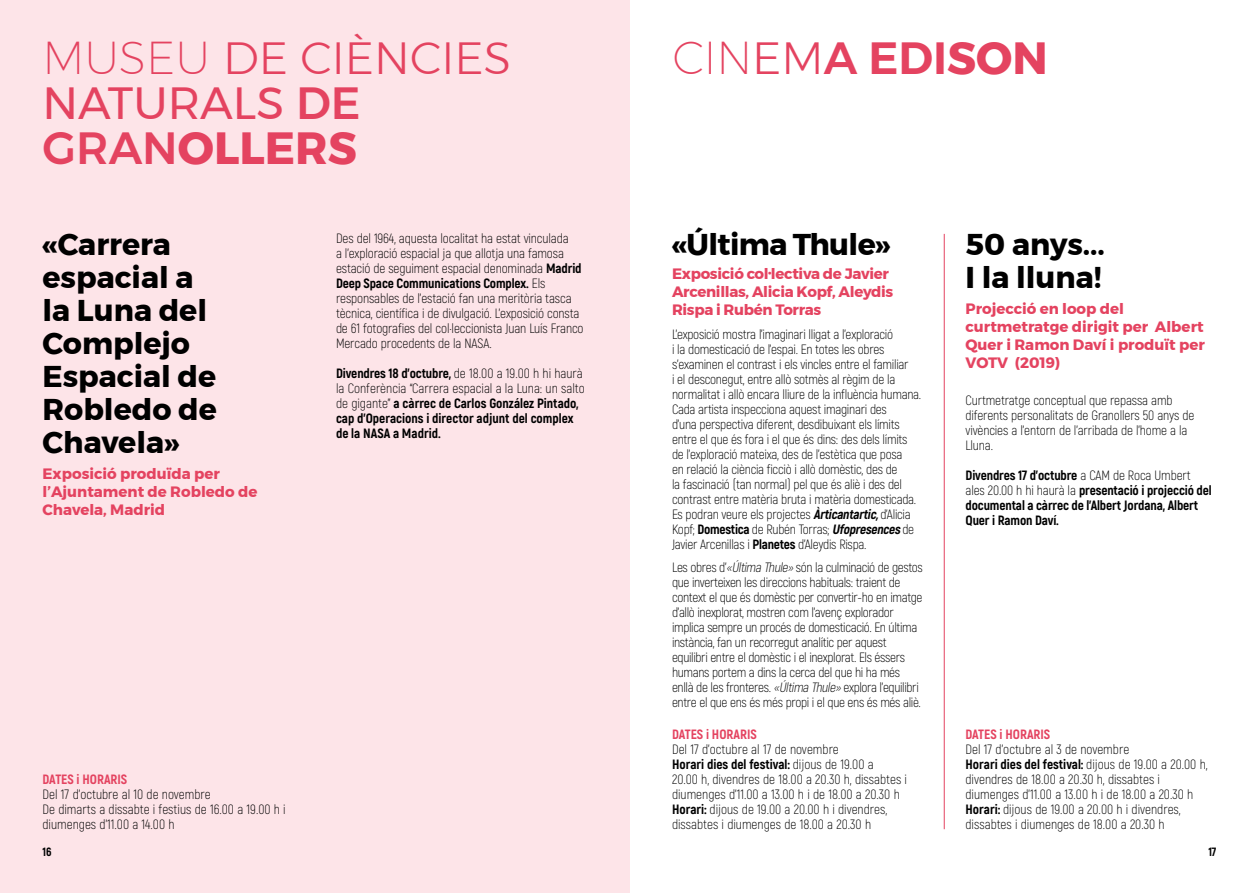
<style>
.page{position:relative;width:1259px;height:893px;background:#fff}
.page>*{position:absolute;margin:0;border:0;box-sizing:border-box;transform-origin:0 0}
.t1{font:300 45px/45px "Montserrat";color:#e44360}
.t2{font:200 45px "Montserrat";color:#e44360}
.t3{font:700 30px/33px "Montserrat";color:#000}
.t4{font:700 30px "Montserrat";letter-spacing:-.02em;color:#000}
.t5{font:700 15px/18px "Montserrat";color:#e44360}
.t6{font:700 15px/18px "Montserrat";letter-spacing:-.02em;color:#e44360}
.t7{font:300 13.5px/15px "Akrobat";letter-spacing:-.02em;color:#000}
.t8{font:300 13.5px/15px "Akrobat";color:#000}
.t9{font:800 13.5px/15px "Akrobat";letter-spacing:-.01em;color:#000}
.t10{font:800 13.5px "Akrobat";color:#e44360}
.t11{font:800 12px "Akrobat";color:#000}
.s1{font-weight:200}
.s2{font-weight:400}
.s3{font-weight:500}
.s4{font-weight:700}
.s5{font-weight:800}
.s6{font-weight:300}
.s7{font-weight:600}
.s8{font-weight:800;font-style:italic}
.s9{font-style:italic}
</style>
<div class="page">
<div style="left:0;top:0;width:629px;height:893px;background:#fde4e8"></div>
<hr style="left:944px;top:234px;width:1px;height:595px;background:#e44360">
<h1 class="t1" style="left:43px;top:35px;width:470px"><span class="s1">MUSEU</span> DE CIÈNCIES<br><span class="s2">NATURALS</span> <span class="s3">DE<br>GRAN</span><span class="s4">OLLERS</span></h1>
<h2 class="t3" style="left:43px;top:228px;width:176px">«Carrera espacial a la Luna del<br>Complejo<br>Espacial de<br>Robledo de<br>Chavela»</h2>
<p class="t5" style="left:43px;top:465px;width:216px">Exposició produïda per l’Ajuntament de Robledo de<br>Chavela, Madrid</p>
<p class="t7" style="left:336px;top:231px;width:249px">Des del 1964, aquesta localitat ha estat vinculada<br>a l’exploració espacial ja que allotja una famosa estació de seguiment espacial denominada <span class="s5">Madrid Deep Space Communications Complex.</span> Els responsables de l’estació fan una meritòria tasca tècnica, científica i de divulgació. L’exposició consta de 61 fotografies del col·leccionista Juan Luís Franco Mercado procedents de la NASA.</p>
<p class="t9" style="left:336px;top:366px;width:250px">Divendres 18 d’octubre, <span class="s6">de 18.00 a 19.00 h hi haurà la Conferència “Carrera espacial a la Luna: un salto de gigante”</span> a càrrec de Carlos González Pintado, cap d’Operacions i director adjunt del complex de la NASA a Madrid.</p>
<p class="t10" style="left:43px;top:771px;width:86px">DATES i HORARIS</p>
<p class="t8" style="left:43px;top:787px;width:245px">Del 17 d’octubre al 10 de novembre<br>De dimarts a dissabte i festius de 16.00 a 19.00 h i diumenges d’11.00 a 14.00 h</p>
<h1 class="t2" style="left:672px;top:25px;width:377px">CIN<span class="s6">EM</span><span class="s3">A</span> <span class="s7">EDI</span><span class="s4">SON</span></h1>
<h2 class="t4" style="left:672px;top:220px;width:220px">«Última Thule»</h2>
<p class="t6" style="left:672px;top:265px;width:223px">Exposició col·lectiva de Javier<br>Arcenillas, Alicia Kopf, Aleydis<br>Rispa i Rubén Torras</p>
<p class="t7" style="left:672px;top:327px;width:251px">L’exposició mostra l’imaginari lligat a l’exploració<br>i la domesticació de l’espai. En totes les obres s’examinen el contrast i els vincles entre el familiar<br>i el desconegut, entre allò sotmès al règim de la normalitat i allò encara lliure de la influència humana.<br>Cada artista inspecciona aquest imaginari des<br>d’una perspectiva diferent, desdibuixant els límits entre el que és fora i el que és dins: des dels límits de l’exploració mateixa, des de l’estètica que posa<br>en relació la ciència ficciò i allò domèstic, des de<br>la fascinació (tan normal) pel que és aliè i des del contrast entre matèria bruta i matèria domesticada.<br>Es podran veure els projectes <span class="s8">Àrticantartic,</span>d’Alicia Kopf; <span class="s5">Domestica</span> de Rubén Torras; <span class="s8">Ufopresences</span>de Javier Arcenillas i <span class="s5">Planetes</span> d’Aleydis Rispa.</p>
<p class="t7" style="left:672px;top:560px;width:252px">Les obres d’<span class="s9">«ÚltimaThule»</span>són la culminació de gestos que inverteixen les direccions habituals: traient de context el que és domèstic per convertir-ho en imatge d’allò inexplorat, mostren com l’avenç explorador implica sempre un procés de domesticació. En última instància, fan un recorregut analític per aquest equilibri entre el domèstic i el inexplorat. Els éssers humans portem a dins la cerca del que hi ha més enllà de les fronteres. <span class="s9">«ÚltimaThule»</span>explora l’equilibri entre el que ens és més propi i el que ens és més aliè.</p>
<p class="t10" style="left:672px;top:726px;width:86px">DATES i HORARIS</p>
<p class="t8" style="left:672px;top:742px;width:236px">Del 17 d’octubre al 17 de novembre<br><span class="s5">Horari dies del festival:</span> dijous de 19.00 a<br>20.00 h, divendres de 18.00 a 20.30 h, dissabtes i diumenges d’11.00 a 13.00 h i de 18.00 a 20.30 h <span class="s5">Horari:</span> dijous de 19.00 a 20.00 h i divendres, dissabtes i diumenges de 18.00 a 20.30 h</p>
<h2 class="t3" style="left:965px;top:228px;width:141px">50 anys...<br>I la lluna!</h2>
<p class="t5" style="left:965px;top:300px;width:241px">Projecció en loop del curtmetratge dirigit per Albert<br>Quer i Ramon Daví i produït per<br>VOTV (2019)</p>
<p class="t7" style="left:965px;top:392px;width:230px">Curtmetratge conceptual que repassa amb diferents personalitats de Granollers 50 anys de vivències a l’entorn de l’arribada de l’home a la Lluna.</p>
<p class="t9" style="left:965px;top:467px;width:248px">Divendres 17 d’octubre <span class="s6">a CAM de Roca Umbert ales 20.00 h hi haurà la</span> presentació i projecció del documental a càrrec de l’Albert Jordana, Albert Quer i Ramon Daví.</p>
<p class="t10" style="left:965px;top:726px;width:86px">DATES i HORARIS</p>
<p class="t8" style="left:965px;top:742px;width:244px">Del 17 d’octubre al 3 de novembre<br><span class="s5">Horari dies del festival:</span> dijous de 19.00 a 20.00 h, divendres de 18.00 a 20.30 h, dissabtes i diumenges d’11.00 a 13.00 h i de 18.00 a 20.30 h <span class="s5">Horari:</span> dijous de 19.00 a 20.00 h i divendres, dissabtes i diumenges de 18.00 a 20.30 h</p>
<p class="t11" style="left:43px;top:844px;width:11px">16</p>
<p class="t11" style="left:1208px;top:844px;width:10px">17</p>
</div>
